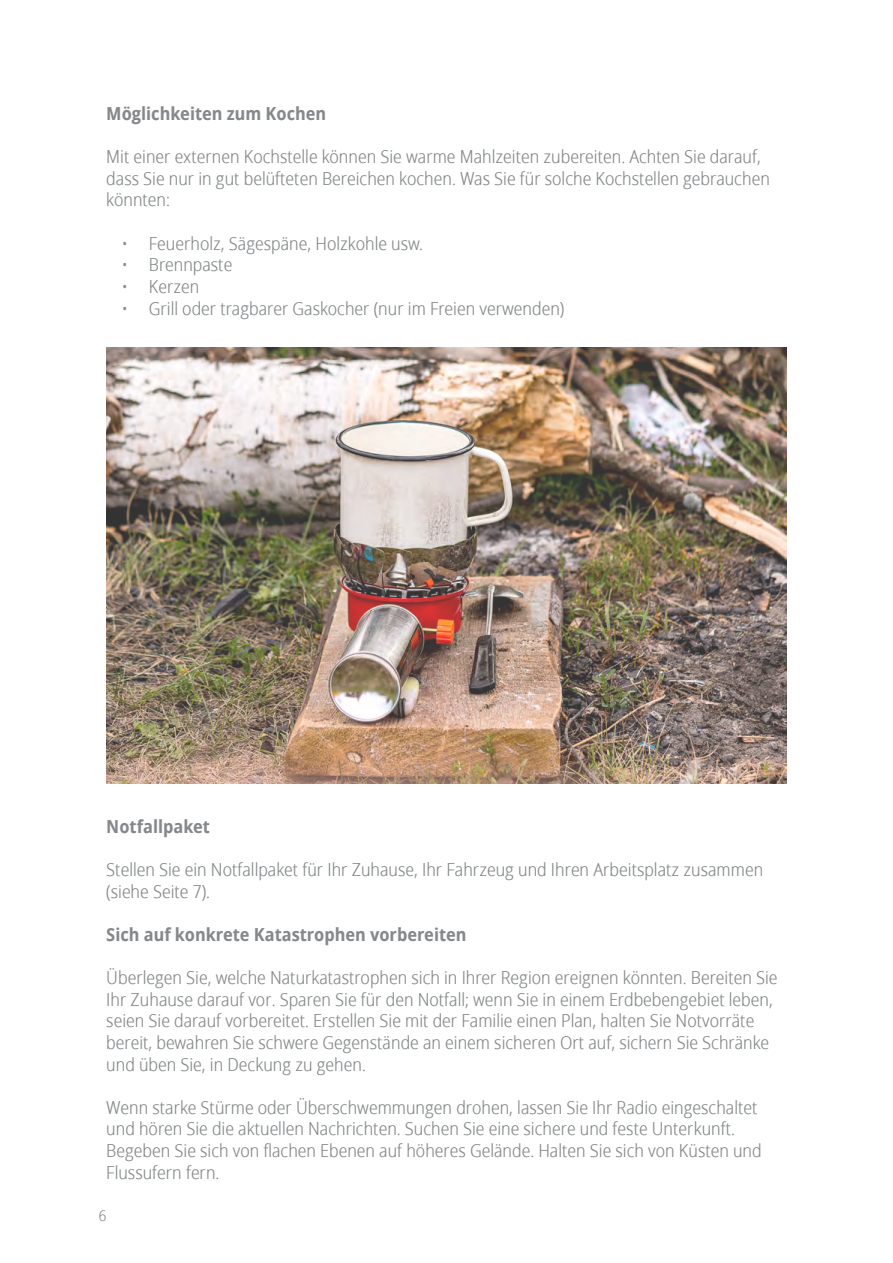
<style>
.page{position:relative;width:893px;height:1263px;background:#fff}
.page>*{position:absolute;margin:0;border:0;box-sizing:border-box;transform-origin:0 0}
.t1{font:18px/21.6px "Zoram Condlds Lat";color:#86898b}
.t2{font:700 18px "Zoram Condlds Lat";color:#86898b}
.t3{font:15px "Zoram Condlds Lat";color:#86898b}
</style>
<div class="page">
<img style="left:106px;top:347px;width:681px;height:437px">
<p class="t2" style="left:106px;top:100px;width:222px">Möglichkeiten zum Kochen</p>
<p class="t1" style="left:106px;top:146px;width:665px">Mit einer externen Kochstelle können Sie warme Mahlzeiten zubereiten. Achten Sie darauf, dass Sie nur in gut belüfteten Bereichen kochen. Was Sie für solche Kochstellen gebrauchen könnten:</p>
<p class="t1" style="left:122px;top:232px;width:303px">• Feuerholz, Sägespäne, Holzkohle usw.</p>
<p class="t1" style="left:122px;top:254px;width:112px">• Brennpaste</p>
<p class="t1" style="left:122px;top:276px;width:79px">• Kerzen</p>
<p class="t1" style="left:122px;top:297px;width:444px">• Grill oder tragbarer Gaskocher (nur im Freien verwenden)</p>
<p class="t2" style="left:106px;top:813px;width:105px">Notfallpaket</p>
<p class="t1" style="left:106px;top:859px;width:658px">Stellen Sie ein Notfallpaket für Ihr Zuhause, Ihr Fahrzeug und Ihren Arbeitsplatz zusammen (siehe Seite 7).</p>
<p class="t2" style="left:106px;top:921px;width:362px">Sich auf konkrete Katastrophen vorbereiten</p>
<p class="t1" style="left:106px;top:967px;width:673px">Überlegen Sie, welche Naturkatastrophen sich in Ihrer Region ereignen könnten. Bereiten Sie Ihr Zuhause darauf vor. Sparen Sie für den Notfall; wenn Sie in einem Erdbebengebiet leben, seien Sie darauf vorbereitet. Erstellen Sie mit der Familie einen Plan, halten Sie Notvorräte bereit, bewahren Sie schwere Gegenstände an einem sicheren Ort auf, sichern Sie Schränke und üben Sie, in Deckung zu gehen.</p>
<p class="t1" style="left:106px;top:1096px;width:657px">Wenn starke Stürme oder Überschwemmungen drohen, lassen Sie Ihr Radio eingeschaltet und hören Sie die aktuellen Nachrichten. Suchen Sie eine sichere und feste Unterkunft.<br>Begeben Sie sich von flachen Ebenen auf höheres Gelände. Halten Sie sich von Küsten und Flussufern fern.</p>
<p class="t3" style="left:99px;top:1205px;width:9px">6</p>
</div>
